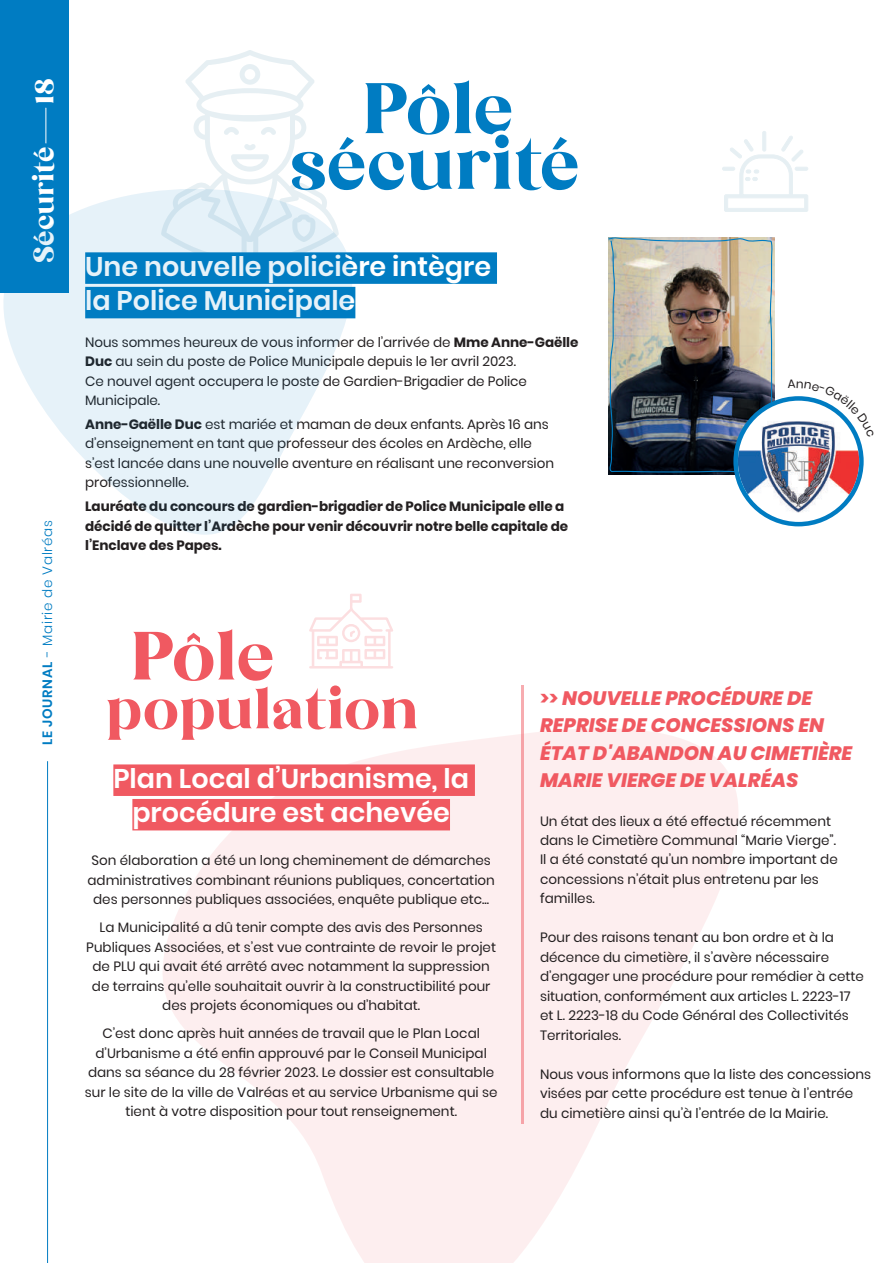
<style>
.page{position:relative;width:893px;height:1263px;background:#fff}
.page>*{position:absolute;margin:0;border:0;box-sizing:border-box;transform-origin:0 0}
.t1{font:75px "The Brandeand Lotaline";color:#007cc2}
.t2{font:71.4px "The Brandeand Lotaline";color:#f05961}
.t3{font:59.25px "The Brandeand Lotaline";color:#f05961}
.t4{font:29.25px "The Brandeand Lotaline";color:#fff}
.t5{font:600 27px/34.5px "Poppins";color:#fff;text-align:center}
.t6{font:27px "The Brandeand Lotaline";color:#fff}
.t7{font:italic 800 19.5px/27px "Poppins";color:#f05961}
.t8{font:13.5px/19.5px "Poppins";color:#231f20}
.t9{font:700 13.5px/19.5px "Poppins";letter-spacing:-.005em;color:#231f20}
.t10{font:300 13.5px "Poppins";letter-spacing:.05em;color:#007cc2}
.s1{font-weight:600}
.s2{font-weight:700}
.s3{font-weight:700;font-style:normal}
</style>
<div class="page">
<div style="left:0;top:0;width:69px;height:293px;background:#007cc2"></div>
<hr style="left:47px;top:761px;width:1px;height:502px;background:#007cc2">
<hr style="left:46px;top:108px;width:1px;height:35px;background:#fff">
<svg style="left:185px;top:50px;width:129px;height:119px"></svg>
<svg style="left:132px;top:728px;width:606px;height:535px;fill:#fdeeef"></svg>
<div style="left:113px;top:764px;width:362px;height:32px;background:#f05961"></div>
<div style="left:132px;top:799px;width:318px;height:31px;background:#f05961"></div>
<img style="left:608px;top:237px;width:166px;height:236px">
<svg style="left:736px;top:398px;width:125px;height:126px"></svg>
<img style="left:738px;top:421px;width:121px;height:92px">
<div style="left:733px;top:396px;width:131px;height:130px;border:4px solid #007cc2;border-radius:50%"></div>
<div style="left:85px;top:252px;width:412px;height:32px;background:#007cc2"></div>
<hr style="left:521px;top:685px;width:3px;height:438px;background:#f05961">
<svg style="left:309px;top:594px;width:84px;height:74px"></svg>
<div style="left:762px;top:131px;width:4px;height:20px;border:1px solid #056389;border-radius:2px"></div>
<svg style="left:722px;top:136px;width:86px;height:76px"></svg>
<div style="left:795px;top:167px;width:13px;height:4px;border:1px solid #056389;border-radius:2px"></div>
<svg style="left:3px;top:169px;width:385px;height:366px;fill:#e6f2f9"></svg>
<svg style="left:788px;top:396px;width:71px;height:41px"></svg>
<h3 class="t6" style="left:28px;top:104px;width:27px;rotate:-90deg">18</h3>
<h3 class="t4" style="left:26px;top:263px;width:118px;rotate:-90deg">Sécurité</h3>
<p class="t10" style="left:40px;top:745px;width:226px;rotate:-90deg"><span class="s1">LE JOURNAL</span> - Mairie de Valréas</p>
<h1 class="t1" style="left:362px;top:63px;width:152px">Pôle</h1>
<h1 class="t1" style="left:290px;top:119px;width:291px">sécurité</h1>
<h3 class="t5" style="left:85px;top:249px;width:407px;text-align:left">Une nouvelle policière intègre la Police Municipale</h3>
<p class="t8" style="left:85px;top:332px;width:495px">Nous sommes heureux de vous informer de l’arrivée de <span class="s2">Mme Anne-Gaëlle Duc</span> au sein du poste de Police Municipale depuis le 1er avril 2023.<br>Ce nouvel agent occupera le poste de Gardien-Brigadier de Police Municipale.</p>
<p class="t8" style="left:85px;top:414px;width:470px"><span class="s2">Anne-Gaëlle Duc</span> est mariée et maman de deux enfants. Après 16 ans d’enseignement en tant que professeur des écoles en Ardèche, elle s’est lancée dans une nouvelle aventure en réalisant une reconversion professionnelle.</p>
<p class="t9" style="left:85px;top:497px;width:484px">Lauréate du concours de gardien-brigadier de Police Municipale elle a décidé de quitter l’Ardèche pour venir découvrir notre belle capitale de l’Enclave des Papes.</p>
<h2 class="t2" style="left:131px;top:613px;width:145px">Pôle</h2>
<h3 class="t3" style="left:105px;top:673px;width:315px">population</h3>
<h3 class="t5" style="left:113px;top:761px;width:357px">Plan Local d’Urbanisme, la procédure est achevée</h3>
<p class="t8" style="left:88px;top:851px;width:409px;text-align:center">Son élaboration a été un long cheminement de démarches administratives combinant réunions publiques, concertation des personnes publiques associées, enquête publique etc...</p>
<p class="t8" style="left:86px;top:918px;width:411px;text-align:center">La Municipalité a dû tenir compte des avis des Personnes Publiques Associées, et s’est vue contrainte de revoir le projet de PLU qui avait été arrêté avec notamment la suppression de terrains qu’elle souhaitait ouvrir à la constructibilité pour des projets économiques ou d’habitat.</p>
<p class="t8" style="left:85px;top:1024px;width:414px;text-align:center">C’est donc après huit années de travail que le Plan Local d’Urbanisme a été enfin approuvé par le Conseil Municipal dans sa séance du 28 février 2023. Le dossier est consultable sur le site de la ville de Valréas et au service Urbanisme qui se tient à votre disposition pour tout renseignement.</p>
<h3 class="t7" style="left:540px;top:685px;width:314px"><span class="s3">&gt;&gt;</span> NOUVELLE PROCÉDURE DE<br>REPRISE DE CONCESSIONS EN<br>ÉTAT D'ABANDON AU CIMETIÈRE<br>MARIE VIERGE DE VALRÉAS</h3>
<p class="t8" style="left:540px;top:811px;width:299px">Un état des lieux a été effectué récemment dans le Cimetière Communal “Marie Vierge”.<br>Il a été constaté qu’un nombre important de concessions n’était plus entretenu par les familles.</p>
<p class="t8" style="left:540px;top:928px;width:325px">Pour des raisons tenant au bon ordre et à la décence du cimetière, il s’avère nécessaire d’engager une procédure pour remédier à cette situation, conformément aux articles L. 2223-17 et L. 2223-18 du Code Général des Collectivités Territoriales.</p>
<p class="t8" style="left:540px;top:1064px;width:333px">Nous vous informons que la liste des concessions visées par cette procédure est tenue à l’entrée du cimetière ainsi qu’à l’entrée de la Mairie.</p>
</div>
